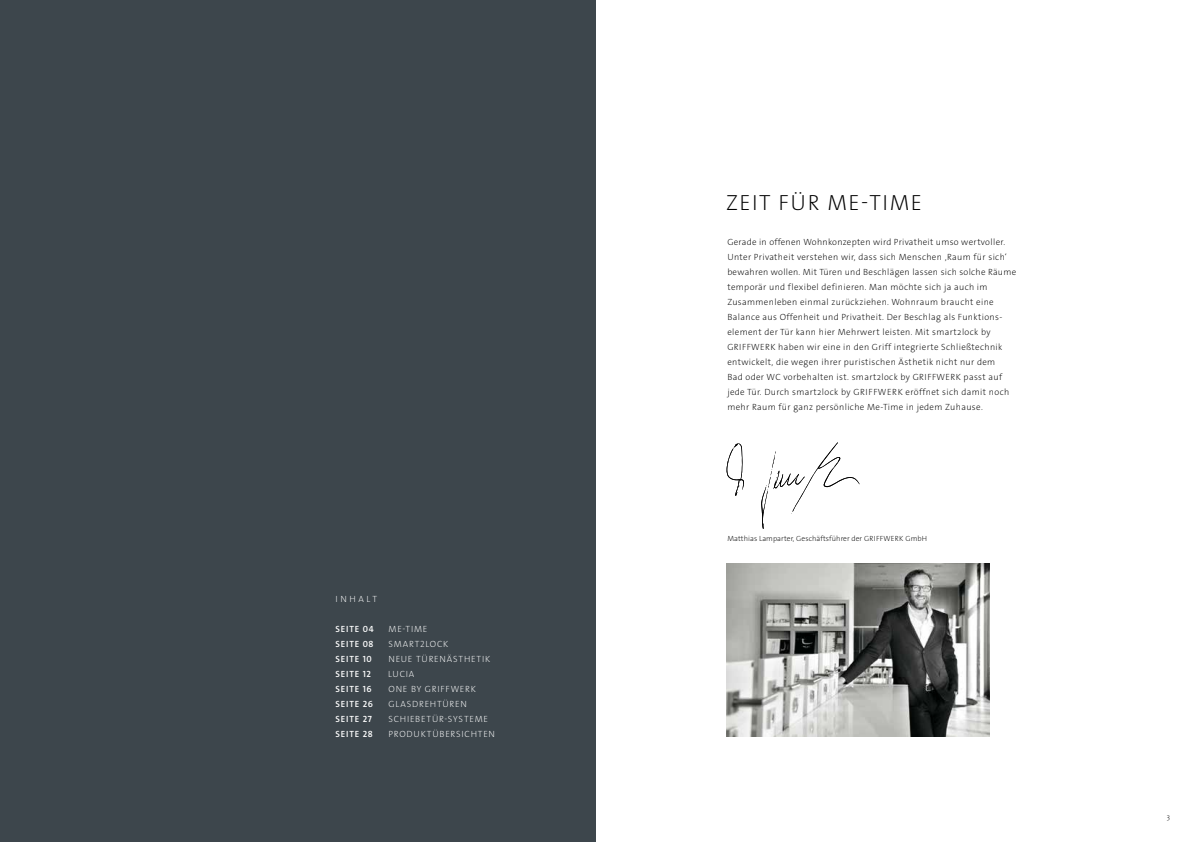
<style>
.page{position:relative;width:1191px;height:842px;background:#fff}
.page>*{position:absolute;margin:0;border:0;box-sizing:border-box;transform-origin:0 0}
.t1{font:200 22px "The Sans Os F";letter-spacing:.07em;color:#000}
.t2{font:200 9px/15px "The Sans Os F";letter-spacing:.04em;color:#000}
.t3{font:200 9px "The Sans Os F";letter-spacing:.085em;color:#fff}
.t4{font:600 9px "The Sans Os F";letter-spacing:.09em;color:#fff}
.t5{font:200 7.5px "The Sans Os F";letter-spacing:.01em;color:#000}
.t6{font:200 7px "The Sans Os F";color:#000}
</style>
<div class="page">
<div style="left:0;top:0;width:595px;height:842px;background:#3d464c"></div>
<img style="left:726px;top:563px;width:263px;height:174px">
<svg style="left:726px;top:442px;width:133px;height:87px"></svg>
<p class="t3" style="left:335px;top:593px;width:43px">INHALT</p>
<p class="t4" style="left:335px;top:623px;width:40px">SEITE 04</p>
<p class="t3" style="left:388px;top:623px;width:40px">ME-TIME</p>
<p class="t4" style="left:335px;top:638px;width:40px">SEITE 08</p>
<p class="t3" style="left:388px;top:638px;width:61px">SMART2LOCK</p>
<p class="t4" style="left:335px;top:653px;width:38px">SEITE 10</p>
<p class="t3" style="left:388px;top:653px;width:103px">NEUE TÜRENÄSTHETIK</p>
<p class="t4" style="left:335px;top:668px;width:37px">SEITE 12</p>
<p class="t3" style="left:388px;top:668px;width:28px">LUCIA</p>
<p class="t4" style="left:335px;top:683px;width:38px">SEITE 16</p>
<p class="t3" style="left:388px;top:683px;width:89px">ONE BY GRIFFWERK</p>
<p class="t4" style="left:335px;top:698px;width:39px">SEITE 26</p>
<p class="t3" style="left:388px;top:698px;width:80px">GLASDREHTÜREN</p>
<p class="t4" style="left:335px;top:713px;width:38px">SEITE 27</p>
<p class="t3" style="left:388px;top:713px;width:101px">SCHIEBETÜR-SYSTEME</p>
<p class="t4" style="left:335px;top:728px;width:39px">SEITE 28</p>
<p class="t3" style="left:388px;top:728px;width:108px">PRODUKTÜBERSICHTEN</p>
<h1 class="t1" style="left:726px;top:189px;width:197px">ZEIT FÜR ME-TIME</h1>
<p class="t2" style="left:727px;top:234px;width:290px">Gerade in offenen Wohnkonzepten wird Privatheit umso wertvoller.<br>Unter Privatheit verstehen wir, dass sich Menschen ‚Raum für sich‘ bewahren wollen. Mit Türen und Beschlägen lassen sich solche Räume temporär und flexibel definieren. Man möchte sich ja auch im Zusammenleben einmal zurückziehen. Wohnraum braucht eine Balance aus Offenheit und Privatheit. Der Beschlag als Funktions&shy;element der Tür kann hier Mehrwert leisten. Mit smart2lock by GRIFFWERK haben wir eine in den Griff integrierte Schließtechnik entwickelt, die wegen ihrer puristischen Ästhetik nicht nur dem<br>Bad oder WC vorbehalten ist. smart2lock by GRIFFWERK passt auf jede Tür. Durch smart2lock by GRIFFWERK eröffnet sich damit noch mehr Raum für ganz persönliche Me-Time in jedem Zuhause.</p>
<p class="t5" style="left:727px;top:533px;width:201px">Matthias Lamparter, Geschäftsführer der GRIFFWERK GmbH</p>
<p class="t6" style="left:1167px;top:812px;width:5px">3</p>
</div>
